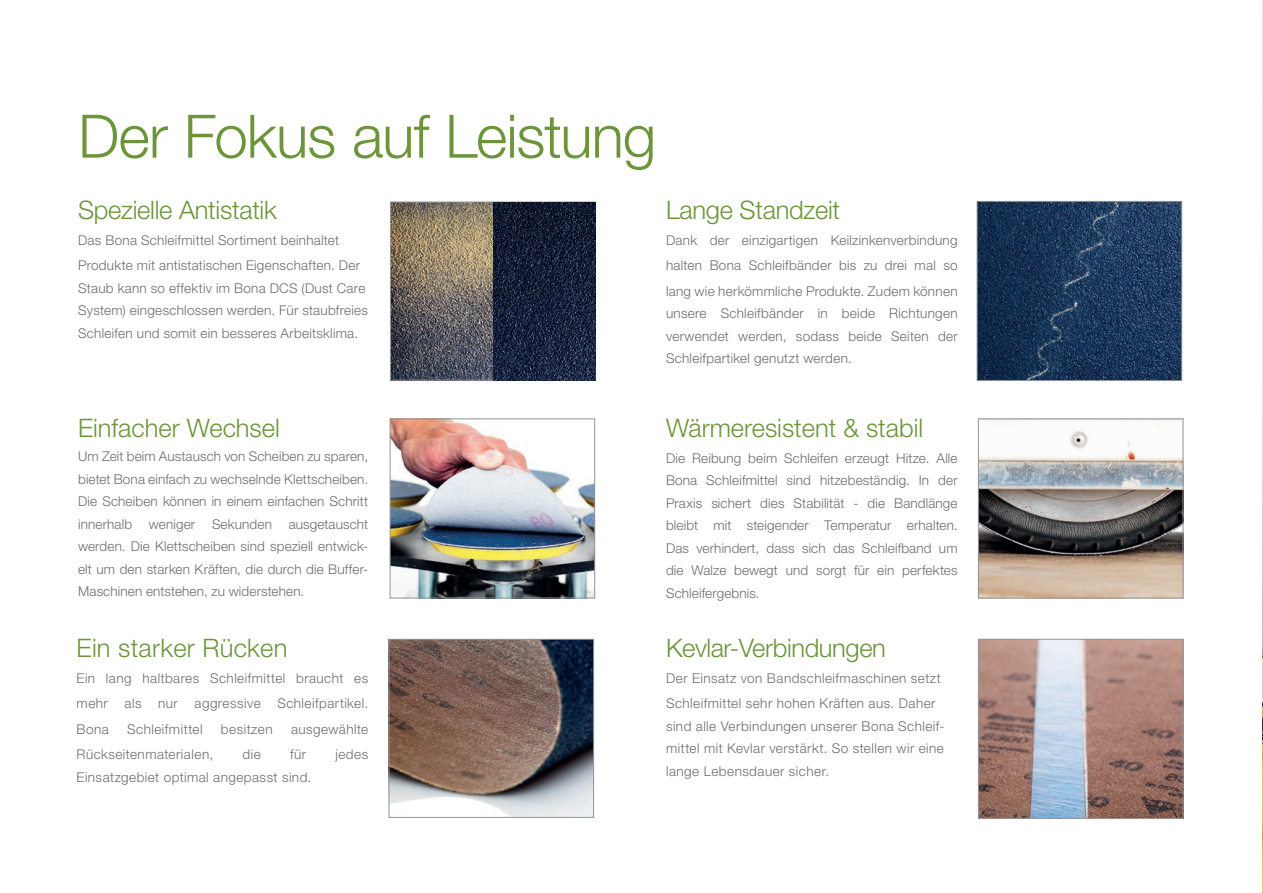
<style>
.page{position:relative;width:1263px;height:893px;background:#fff}
.page>*{position:absolute;margin:0;border:0;box-sizing:border-box;transform-origin:0 0}
.t1{font:300 60px "Helvetica Neue LT Std";letter-spacing:-.015em;color:#6c953a}
.t2{font:300 25.5px "Helvetica Neue LT Std";letter-spacing:-.01em;color:#6c953a}
.t3{font:300 25.5px "Helvetica Neue LT Std";letter-spacing:.01em;color:#6c953a}
.t4{font:300 13.5px/22.5px "Helvetica Neue LT Std";letter-spacing:.025em;color:#6c6d70;text-align:justify}
</style>
<div class="page">
<img style="left:979px;top:203px;width:201px;height:176px">
<div style="left:977px;top:201px;width:205px;height:180px;border:1px solid #939598"></div>
<img style="left:980px;top:420px;width:201px;height:176px">
<div style="left:978px;top:418px;width:205px;height:180px;border:1px solid #939598"></div>
<img style="left:980px;top:641px;width:201px;height:176px">
<div style="left:978px;top:639px;width:205px;height:180px;border:1px solid #939598"></div>
<img style="left:391px;top:641px;width:201px;height:175px">
<div style="left:389px;top:639px;width:205px;height:179px;border:1px solid #939598"></div>
<img style="left:392px;top:420px;width:201px;height:176px">
<div style="left:390px;top:418px;width:205px;height:180px;border:1px solid #939598"></div>
<img style="left:392px;top:204px;width:102px;height:174px">
<div style="left:390px;top:202px;width:205px;height:178px;border:1px solid #939598"></div>
<img style="left:494px;top:202px;width:101px;height:178px">
<img style="left:1262px;top:0;width:1px;height:893px">
<h1 class="t1" style="left:78px;top:100px;width:579px">Der Fokus auf Leistung</h1>
<h2 class="t2" style="left:78px;top:194px;width:200px">Spezielle Antistatik</h2>
<p class="t4" style="left:78px;top:227px;width:283px;line-height:25.5px">Das Bona Schleifmittel Sortiment beinhaltet<br>Produkte mit antistatischen Eigenschaften. Der</p>
<p class="t4" style="left:78px;top:276px;width:291px;text-align:left">Staub kann so effektiv im Bona DCS (Dust Care<br>System) eingeschlossen werden. Für staubfreies<br>Schleifen und somit ein besseres Arbeitsklima.</p>
<h2 class="t2" style="left:666px;top:194px;width:176px">Lange Standzeit</h2>
<p class="t4" style="left:666px;top:227px;width:293px;line-height:25.5px">Dank der einzigartigen Keilzinkenverbindung halten Bona Schleifbänder bis zu drei mal so lang wie herkömmliche Produkte. Zudem können</p>
<p class="t4" style="left:666px;top:302px;width:293px">unsere Schleifbänder in beide Richtungen verwendet werden, sodass beide Seiten der Schleifpartikel genutzt werden.</p>
<h2 class="t2" style="left:78px;top:412px;width:203px">Einfacher Wechsel</h2>
<p class="t4" style="left:78px;top:445px;width:292px">Um Zeit beim Austausch von Scheiben zu sparen, bietet Bona einfach zu wechselnde Klettscheiben.<br>Die Scheiben können in einem einfachen Schritt innerhalb weniger Sekunden ausgetauscht werden. Die Klettscheiben sind speziell entwick&shy;elt um den starken Kräften, die durch die Buffer-Maschinen entstehen, zu widerstehen.</p>
<h2 class="t3" style="left:77px;top:632px;width:212px">Ein starker Rücken</h2>
<p class="t4" style="left:77px;top:665px;width:293px;line-height:25.5px">Ein lang haltbares Schleifmittel braucht es mehr als nur aggressive Schleifpartikel.<br>Bona</p>
<p class="t4" style="left:127px;top:717px;width:77px">Schleifmittel</p>
<p class="t4" style="left:221px;top:717px;width:53px">besitzen</p>
<p class="t4" style="left:291px;top:717px;width:79px">ausgewählte</p>
<p class="t4" style="left:77px;top:743px;width:138px">Rückseitenmaterialen,</p>
<p class="t4" style="left:243px;top:743px;width:20px">die</p>
<p class="t4" style="left:290px;top:743px;width:18px">für</p>
<p class="t4" style="left:335px;top:743px;width:34px">jedes</p>
<p class="t4" style="left:77px;top:765px;width:236px">Einsatzgebiet optimal angepasst sind.</p>
<h2 class="t2" style="left:666px;top:412px;width:259px">Wärmeresistent &amp; stabil</h2>
<p class="t4" style="left:666px;top:447px;width:293px">Die Reibung beim Schleifen erzeugt Hitze. Alle Bona Schleifmittel sind hitzebeständig. In der Praxis sichert dies Stabilität - die Bandlänge bleibt mit steigender Temperatur erhalten.<br>Das verhindert, dass sich das Schleifband um die Walze bewegt und sorgt für ein perfektes Schleifergebnis.</p>
<h2 class="t2" style="left:666px;top:633px;width:221px">Kevlar-Verbindungen</h2>
<p class="t4" style="left:666px;top:665px;width:276px;line-height:25.5px">Der Einsatz von Bandschleifmaschinen setzt<br>Schleifmittel sehr hohen Kräften aus. Daher</p>
<p class="t4" style="left:666px;top:715px;width:280px">sind alle Verbindungen unserer Bona Schleif&shy;mittel mit Kevlar verstärkt. So stellen wir eine lange Lebensdauer sicher.</p>
</div>
